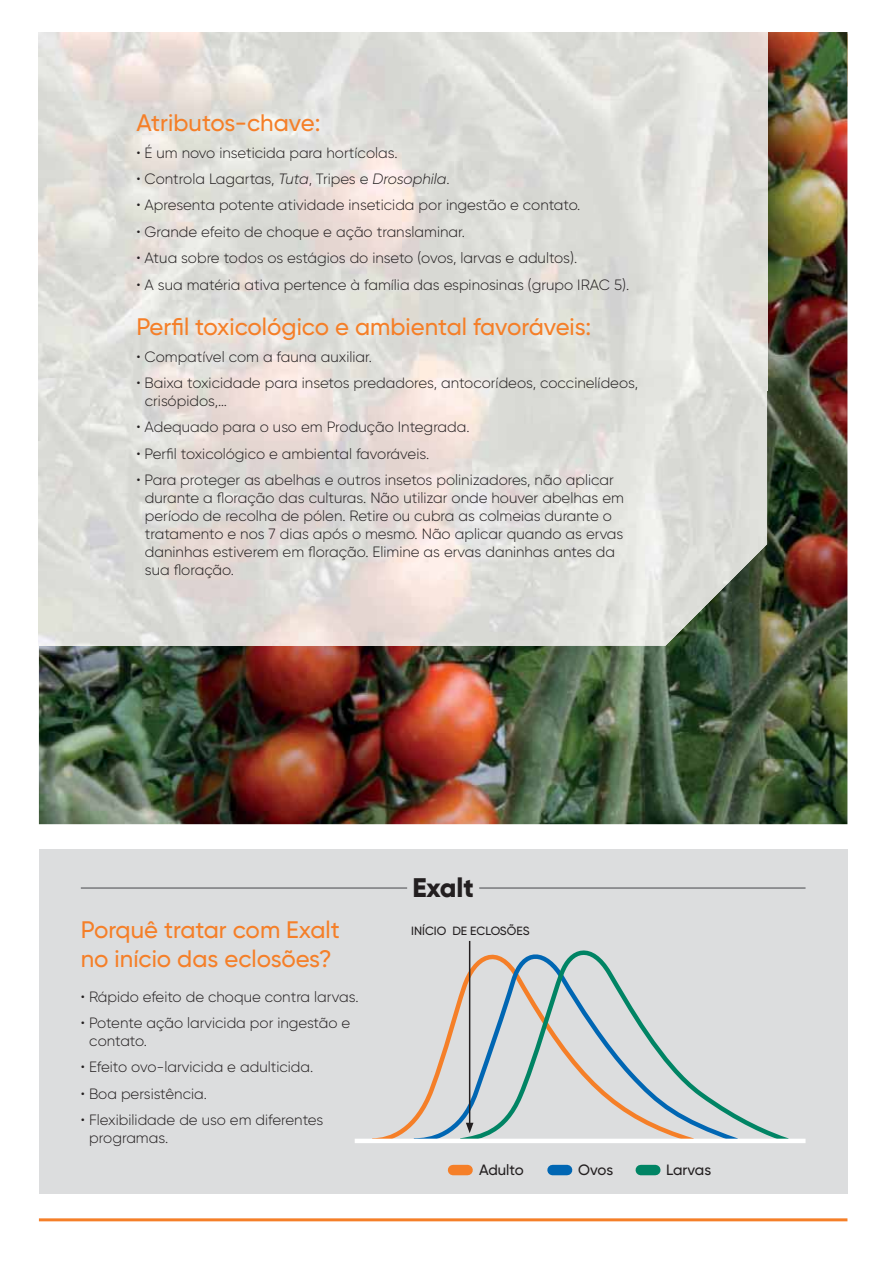
<style>
.page{position:relative;width:893px;height:1263px;background:#fff}
.page>*{position:absolute;margin:0;border:0;box-sizing:border-box;transform-origin:0 0}
.t1{font:800 26.85px "Gilroy";color:#231f20}
.t2{font:500 23.85px/28.7px "Gilroy";color:#f57f28}
.t3{font:300 15px/17.9px "Gilroy";color:#231f20}
.t4{font:500 15px "Gilroy";color:#231f20}
.t5{font:500 12px "Gilroy";color:#231f20}
.s1{font-style:italic}
</style>
<div class="page">
<div style="left:39px;top:849px;width:808px;height:345px;background:#dcddde"></div>
<img style="left:39px;top:32px;width:808px;height:792px">
<img style="left:39px;top:32px;width:728px;height:614px">
<svg style="left:409px;top:942px;width:62px;height:197px"></svg>
<svg style="left:455px;top:943px;width:334px;height:196px"></svg>
<hr style="left:469px;top:941px;width:1px;height:184px;background:#231f20">
<svg style="left:466px;top:1123px;width:7px;height:10px"></svg>
<hr style="left:355px;top:1139px;width:450px;height:4px;background:#fff">
<div style="left:453px;top:1165px;width:15px;height:10px;background:#f57f28"></div>
<div style="left:552px;top:1165px;width:15px;height:10px;background:#0066b3"></div>
<div style="left:641px;top:1165px;width:14px;height:10px;background:#008464"></div>
<hr style="left:479px;top:887px;width:326px;height:2px;background:#77787b">
<hr style="left:81px;top:887px;width:326px;height:2px;background:#77787b">
<hr style="left:39px;top:1218px;width:808px;height:3px;background:#f57f28">
<h2 class="t2" style="left:136px;top:110px;width:186px">Atributos-chave:</h2>
<p class="t3" style="left:136px;top:145px;width:263px">• É um novo inseticida para hortícolas.</p>
<p class="t3" style="left:136px;top:171px;width:315px">• Controla Lagartas, <span class="s1">Tuta</span>, Tripes e <span class="s1">Drosophila</span>.</p>
<p class="t3" style="left:136px;top:198px;width:446px">• Apresenta potente atividade inseticida por ingestão e contato.</p>
<p class="t3" style="left:136px;top:224px;width:330px">• Grande efeito de choque e ação translaminar.</p>
<p class="t3" style="left:136px;top:251px;width:442px">• Atua sobre todos os estágios do inseto (ovos, larvas e adultos).</p>
<p class="t3" style="left:136px;top:277px;width:494px">• A sua matéria ativa pertence à família das espinosinas (grupo IRAC 5).</p>
<h2 class="t2" style="left:136px;top:314px;width:456px">Perfil toxicológico e ambiental favoráveis:</h2>
<p class="t3" style="left:136px;top:349px;width:237px">• Compatível com a fauna auxiliar.</p>
<p class="t3" style="left:145px;top:375px;width:495px;text-indent:-8px">• Baixa toxicidade para insetos predadores, antocorídeos, coccinelídeos, crisópidos,…</p>
<p class="t3" style="left:136px;top:420px;width:335px">• Adequado para o uso em Produção Integrada.</p>
<p class="t3" style="left:136px;top:446px;width:294px">• Perfil toxicológico e ambiental favoráveis.</p>
<p class="t3" style="left:145px;top:472px;width:481px;text-indent:-8px">• Para proteger as abelhas e outros insetos polinizadores, não aplicar durante a floração das culturas. Não utilizar onde houver abelhas em período de recolha de pólen. Retire ou cubra as colmeias durante o tratamento e nos 7 dias após o mesmo. Não aplicar quando as ervas daninhas estiverem em floração. Elimine as ervas daninhas antes da sua floração.</p>
<h2 class="t2" style="left:81px;top:917px;width:260px">Porquê tratar com Exalt no início das eclosões?</h2>
<p class="t3" style="left:81px;top:989px;width:279px">• Rápido efeito de choque contra larvas.</p>
<p class="t3" style="left:89px;top:1016px;width:262px;text-indent:-8px">• Potente ação larvicida por ingestão e contato.</p>
<p class="t3" style="left:81px;top:1060px;width:234px">• Efeito ovo-larvicida e adulticida.</p>
<p class="t3" style="left:81px;top:1086px;width:128px">• Boa persistência.</p>
<p class="t3" style="left:89px;top:1113px;width:235px;text-indent:-8px">• Flexibilidade de uso em diferentes programas.</p>
<h1 class="t1" style="left:412px;top:878px;width:63px">Exalt</h1>
<p class="t5" style="left:411px;top:927px;width:120px">INÍCIO DE ECLOSÕES</p>
<p class="t4" style="left:479px;top:1164px;width:46px">Adulto</p>
<p class="t4" style="left:578px;top:1164px;width:37px">Ovos</p>
<p class="t4" style="left:666px;top:1164px;width:47px">Larvas</p>
</div>
